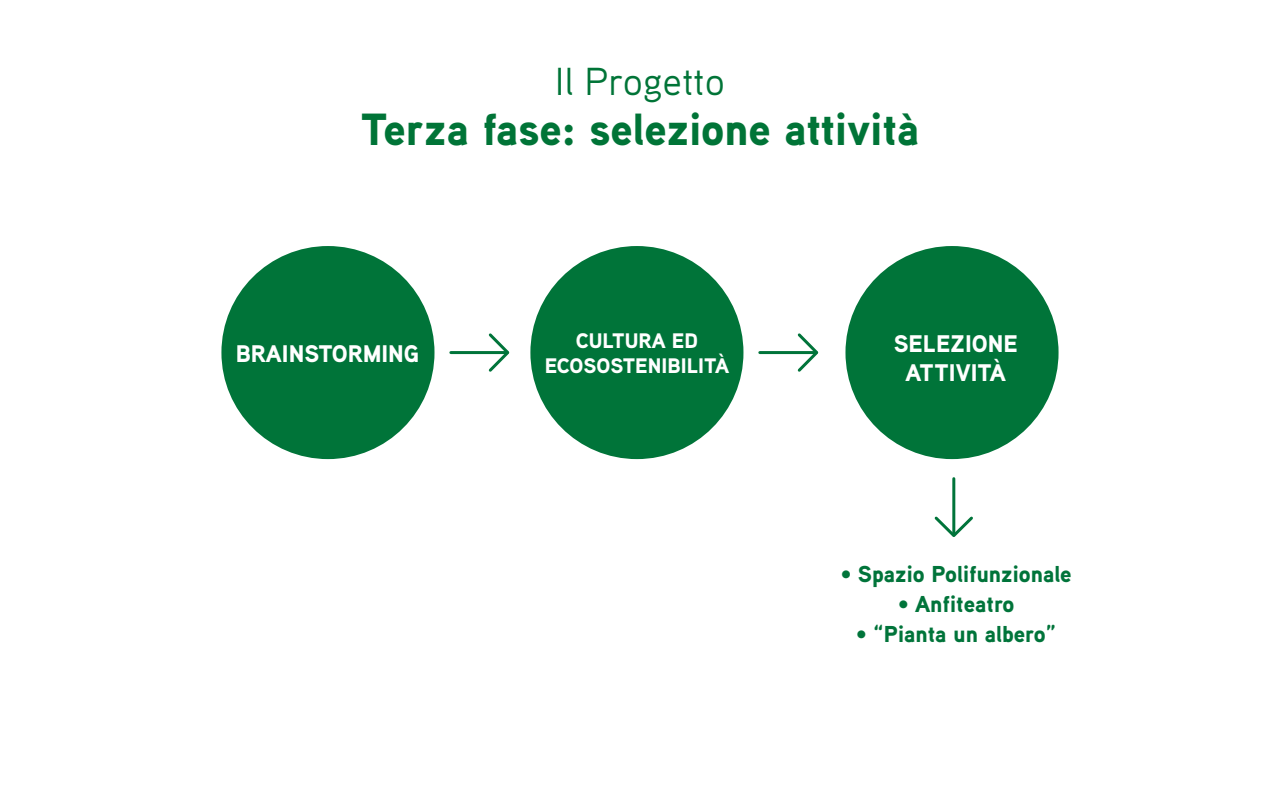
<style>
.page{position:relative;width:1280px;height:800px;background:#fff}
.page>*{position:absolute;margin:0;border:0;box-sizing:border-box;transform-origin:0 0}
.t1{font:900 45px "Aaux Pro";color:#007437}
.t2{font:39px "Aaux Pro";color:#007437}
.t3{font:900 24px/28.8px "Aaux Pro";color:#fff;text-align:center}
.t4{font:900 23px "Aaux Pro";color:#00743a}
.t5{font:900 21px/25.2px "Aaux Pro";color:#fff;text-align:center}
</style>
<div class="page">
<div style="left:530px;top:246px;width:213px;height:213px;background:#007439;border-radius:50%"></div>
<div style="left:845px;top:246px;width:214px;height:213px;background:#007439;border-radius:50%"></div>
<hr style="left:451px;top:351px;width:56px;height:3px;background:#00743a">
<hr style="left:760px;top:351px;width:56px;height:3px;background:#00743a">
<hr style="left:952px;top:479px;width:3px;height:56px;background:#00743a">
<svg style="left:486px;top:333px;width:24px;height:39px"></svg>
<svg style="left:795px;top:333px;width:24px;height:39px"></svg>
<svg style="left:934px;top:514px;width:39px;height:23px"></svg>
<div style="left:221px;top:246px;width:214px;height:213px;background:#007439;border-radius:50%"></div>
<h2 class="t2" style="left:555px;top:57px;width:172px">Il Progetto</h2>
<h1 class="t1" style="left:361px;top:100px;width:560px">Terza fase: selezione attività</h1>
<p class="t5" style="left:545px;top:327px;width:186px">CULTURA ED<br>ECOSOSTENIBILITÀ</p>
<p class="t3" style="left:236px;top:338px;width:185px">BRAINSTORMING</p>
<p class="t3" style="left:894px;top:328px;width:126px">SELEZIONE<br>ATTIVITÀ</p>
<p class="t4" style="left:840px;top:559px;width:233px">• Spazio Polifunzionale</p>
<p class="t4" style="left:897px;top:589px;width:119px">• Anfiteatro</p>
<p class="t4" style="left:855px;top:619px;width:203px">• “Pianta un albero”</p>
</div>
